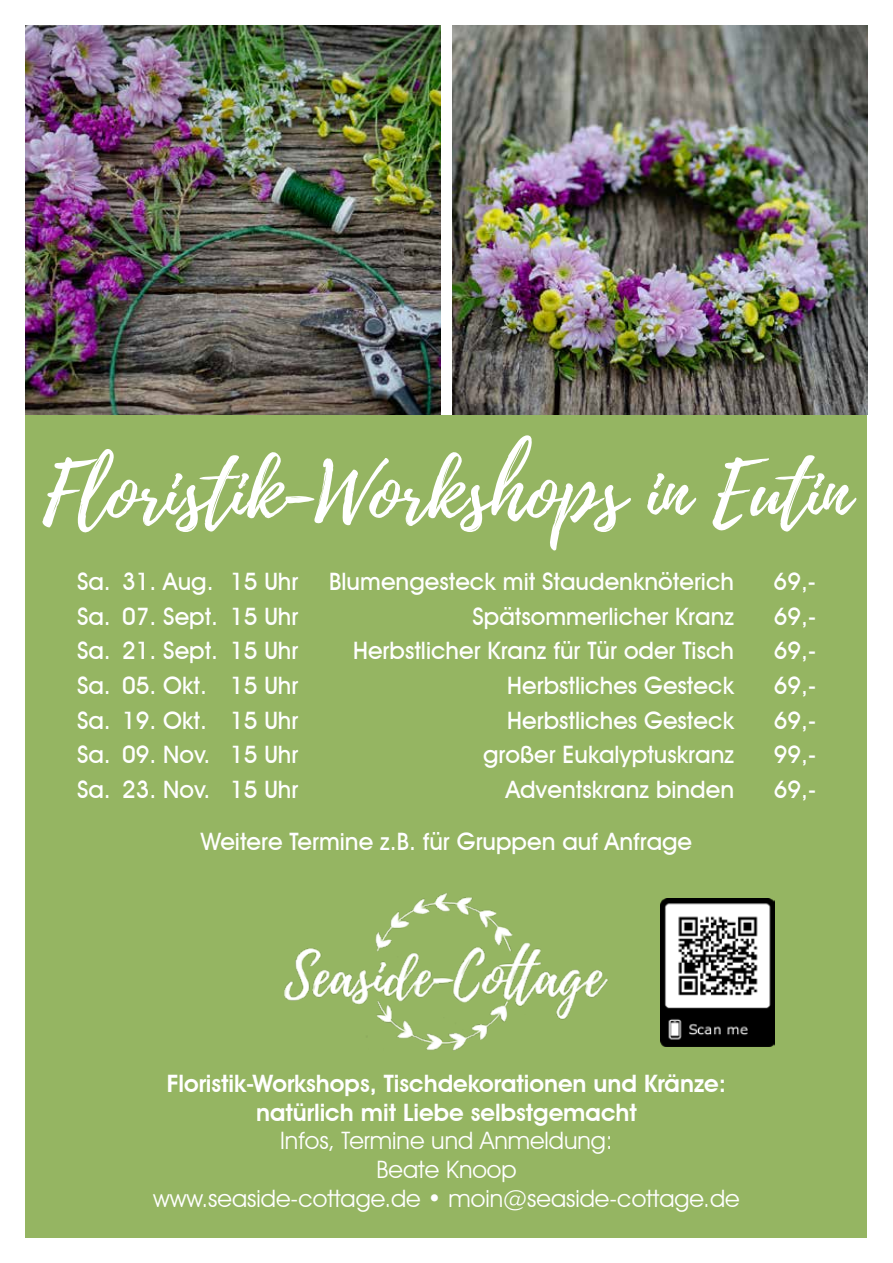
<style>
.page{position:relative;width:893px;height:1263px;background:#fff}
.page>*{position:absolute;margin:0;border:0;box-sizing:border-box;transform-origin:0 0}
.t1{font:81px "Playlist Script";color:#fff}
.t2{font:500 24px "Avant Garde IT Cby BT";color:#fff}
.t3{font:24px/28.8px "Avant Garde IT Cby BT";color:#fff;text-align:center}
.t4{font:600 24px/28.8px "Avant Garde IT Cby BT";color:#fff;text-align:center}
</style>
<div class="page">
<div style="left:26px;top:415px;width:841px;height:822px;background:#95b562"></div>
<img style="left:284px;top:893px;width:324px;height:158px">
<img style="left:26px;top:26px;width:414px;height:389px">
<img style="left:453px;top:26px;width:414px;height:389px">
<img style="left:660px;top:898px;width:114px;height:148px">
<h1 class="t1" style="left:43px;top:435px;width:809px">Floristik-Workshops in Eutin</h1>
<p class="t2" style="left:77px;top:567px;width:223px">Sa. 31. Aug. 15 Uhr</p>
<p class="t2" style="left:329px;top:567px;width:406px">Blumengesteck mit Staudenknöterich</p>
<p class="t2" style="left:774px;top:567px;width:44px">69,-</p>
<p class="t2" style="left:77px;top:601px;width:223px">Sa. 07. Sept. 15 Uhr</p>
<p class="t2" style="left:473px;top:601px;width:263px">Spätsommerlicher Kranz</p>
<p class="t2" style="left:774px;top:601px;width:44px">69,-</p>
<p class="t2" style="left:77px;top:636px;width:223px">Sa. 21. Sept. 15 Uhr</p>
<p class="t2" style="left:353px;top:636px;width:382px">Herbstlicher Kranz für Tür oder Tisch</p>
<p class="t2" style="left:774px;top:636px;width:44px">69,-</p>
<p class="t2" style="left:77px;top:671px;width:223px">Sa. 05. Okt. 15 Uhr</p>
<p class="t2" style="left:507px;top:671px;width:228px">Herbstliches Gesteck</p>
<p class="t2" style="left:774px;top:671px;width:44px">69,-</p>
<p class="t2" style="left:77px;top:705px;width:223px">Sa. 19. Okt. 15 Uhr</p>
<p class="t2" style="left:507px;top:705px;width:228px">Herbstliches Gesteck</p>
<p class="t2" style="left:774px;top:705px;width:44px">69,-</p>
<p class="t2" style="left:77px;top:740px;width:223px">Sa. 09. Nov. 15 Uhr</p>
<p class="t2" style="left:483px;top:740px;width:252px">großer Eukalyptuskranz</p>
<p class="t2" style="left:774px;top:740px;width:44px">99,-</p>
<p class="t2" style="left:77px;top:775px;width:223px">Sa. 23. Nov. 15 Uhr</p>
<p class="t2" style="left:506px;top:775px;width:230px">Adventskranz binden</p>
<p class="t2" style="left:774px;top:775px;width:44px">69,-</p>
<p class="t2" style="left:201px;top:826px;width:493px">Weitere Termine z.B. für Gruppen auf Anfrage</p>
<p class="t4" style="left:167px;top:1069px;width:561px">Floristik-Workshops, Tischdekorationen und Kränze: natürlich mit Liebe selbstgemacht</p>
<p class="t3" style="left:153px;top:1126px;width:588px">Infos, Termine und Anmeldung:<br>Beate Knoop<br>www.seaside-cottage.de • moin@seaside-cottage.de</p>
</div>
